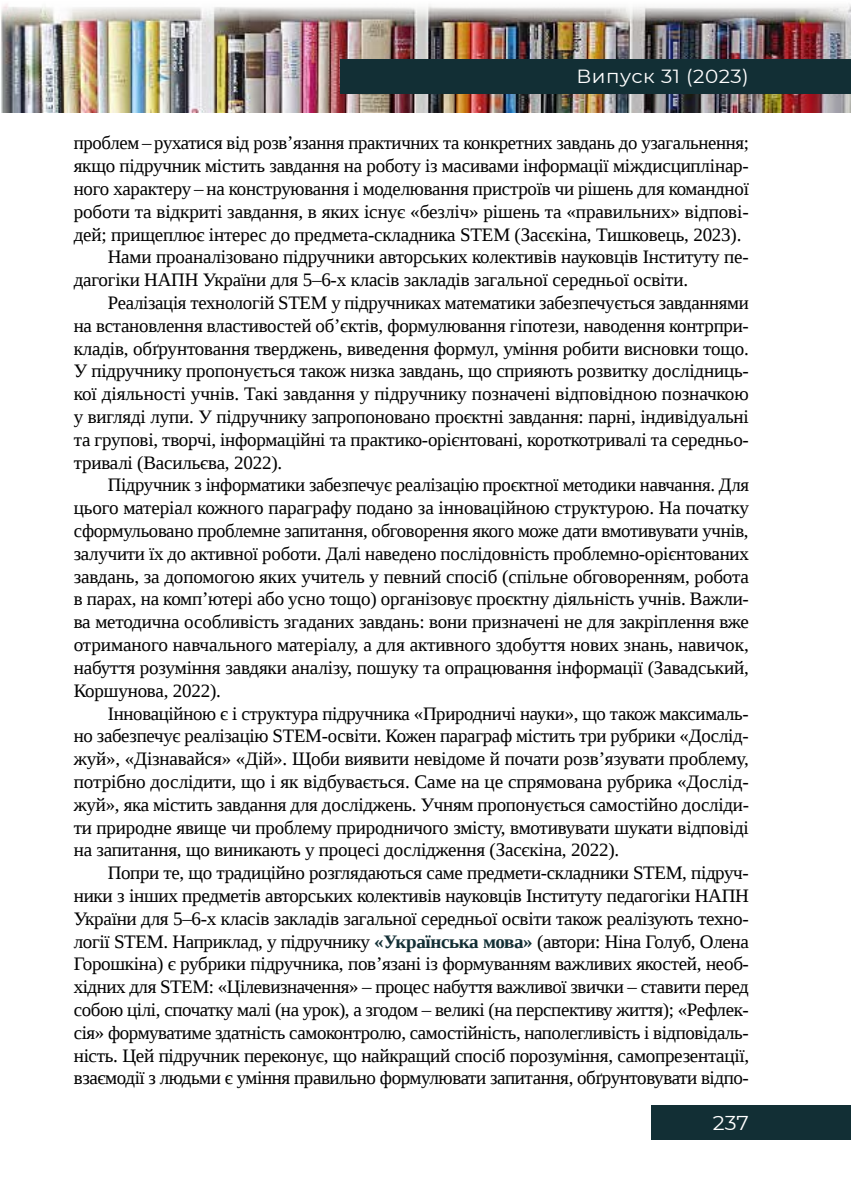
<style>
.page{position:relative;width:851px;height:1191px;background:#fff}
.page>*{position:absolute;margin:0;border:0;box-sizing:border-box;transform-origin:0 0}
.t1{font:20px "Montserrat";color:#fff;scale:1.05 1}
.t2{font:19px "Liberation Serif";letter-spacing:-.01em;color:#000}
.t3{font:19px "Montserrat";letter-spacing:.025em;color:#fff;scale:1.05 1}
.s1{font-weight:700;color:#122f35}
</style>
<div class="page">
<img style="left:1px;top:4px;width:849px;height:109px">
<div style="left:340px;top:60px;width:510px;height:34px;background:#122f35"></div>
<div style="left:651px;top:1106px;width:199px;height:34px;background:#122f35"></div>
<p class="t3" style="left:576px;top:63px;width:166px">Випуск 31 (2023)</p>
<p class="t2" style="left:74px;top:131px;width:676px">проблем – рухатися від розв’язання практичних та конкретних завдань до узагальнення;</p>
<p class="t2" style="left:74px;top:153px;width:676px">якщо підручник містить завдання на роботу із масивами інформації міждисциплінар-</p>
<p class="t2" style="left:74px;top:176px;width:676px">ного характеру – на конструювання і моделювання пристроїв чи рішень для командної</p>
<p class="t2" style="left:74px;top:199px;width:676px">роботи та відкриті завдання, в яких існує «безліч» рішень та «правильних» відпові-</p>
<p class="t2" style="left:74px;top:222px;width:669px">дей; прищеплює інтерес до предмета-складника STEM (Засєкіна, Тишковець, 2023).</p>
<p class="t2" style="left:108px;top:245px;width:642px">Нами проаналізовано підручники авторських колективів науковців Інституту пе-</p>
<p class="t2" style="left:74px;top:267px;width:615px">дагогіки НАПН України для 5–6-х класів закладів загальної середньої освіти.</p>
<p class="t2" style="left:108px;top:290px;width:642px">Реалізація технологій STEM у підручниках математики забезпечується завданнями</p>
<p class="t2" style="left:74px;top:313px;width:676px">на встановлення властивостей об’єктів, формулювання гіпотези, наводення контрпри-</p>
<p class="t2" style="left:74px;top:336px;width:676px">кладів, обґрунтовання тверджень, виведення формул, уміння робити висновки тощо.</p>
<p class="t2" style="left:74px;top:359px;width:676px">У підручнику пропонується також низка завдань, що сприяють розвитку дослідниць-</p>
<p class="t2" style="left:74px;top:381px;width:676px">кої діяльності учнів. Такі завдання у підручнику позначені відповідною позначкою</p>
<p class="t2" style="left:74px;top:404px;width:676px">у вигляді лупи. У підручнику запропоновано проєктні завдання: парні, індивідуальні</p>
<p class="t2" style="left:74px;top:427px;width:676px">та групові, творчі, інформаційні та практико-орієнтовані, короткотривалі та середньо-</p>
<p class="t2" style="left:74px;top:450px;width:210px">тривалі (Васильєва, 2022).</p>
<p class="t2" style="left:108px;top:473px;width:642px">Підручник з інформатики забезпечує реалізацію проєктної методики навчання. Для</p>
<p class="t2" style="left:74px;top:495px;width:676px">цього матеріал кожного параграфу подано за інноваційною структурою. На початку</p>
<p class="t2" style="left:74px;top:518px;width:676px">сформульовано проблемне запитання, обговорення якого може дати вмотивувати учнів,</p>
<p class="t2" style="left:74px;top:541px;width:676px">залучити їх до активної роботи. Далі наведено послідовність проблемно-орієнтованих</p>
<p class="t2" style="left:74px;top:564px;width:676px">завдань, за допомогою яких учитель у певний спосіб (спільне обговоренням, робота</p>
<p class="t2" style="left:74px;top:587px;width:676px">в парах, на комп’ютері або усно тощо) організовує проєктну діяльність учнів. Важли-</p>
<p class="t2" style="left:74px;top:609px;width:676px">ва методична особливість згаданих завдань: вони призначені не для закріплення вже</p>
<p class="t2" style="left:74px;top:632px;width:676px">отриманого навчального матеріалу, а для активного здобуття нових знань, навичок,</p>
<p class="t2" style="left:74px;top:655px;width:676px">набуття розуміння завдяки аналізу, пошуку та опрацювання інформації (Завадський,</p>
<p class="t2" style="left:74px;top:678px;width:149px">Коршунова, 2022).</p>
<p class="t2" style="left:108px;top:701px;width:642px">Інноваційною є і структура підручника «Природничі науки», що також максималь-</p>
<p class="t2" style="left:74px;top:723px;width:676px">но забезпечує реалізацію STEM‑освіти. Кожен параграф містить три рубрики «Дослід-</p>
<p class="t2" style="left:74px;top:746px;width:676px">жуй», «Дізнавайся» «Дій». Щоби виявити невідоме й почати розв’язувати проблему,</p>
<p class="t2" style="left:74px;top:769px;width:676px">потрібно дослідити, що і як відбувається. Саме на це спрямована рубрика «Дослід-</p>
<p class="t2" style="left:74px;top:792px;width:676px">жуй», яка містить завдання для досліджень. Учням пропонується самостійно досліди-</p>
<p class="t2" style="left:74px;top:815px;width:676px">ти природне явище чи проблему природничого змісту, вмотивувати шукати відповіді</p>
<p class="t2" style="left:74px;top:837px;width:547px">на запитання, що виникають у процесі дослідження (Засєкіна, 2022).</p>
<p class="t2" style="left:108px;top:860px;width:642px">Попри те, що традиційно розглядаються саме предмети-складники STEM, підруч-</p>
<p class="t2" style="left:74px;top:883px;width:676px">ники з інших предметів авторських колективів науковців Інституту педагогіки НАПН</p>
<p class="t2" style="left:74px;top:906px;width:676px">України для 5–6-х класів закладів загальної середньої освіти також реалізують техно-</p>
<p class="t2" style="left:74px;top:929px;width:676px">логії STEM. Наприклад, у підручнику <span class="s1">«Українська мова»</span> (автори: Ніна Голуб, Олена</p>
<p class="t2" style="left:74px;top:951px;width:676px">Горошкіна) є рубрики підручника, пов’язані із формуванням важливих якостей, необ-</p>
<p class="t2" style="left:74px;top:974px;width:676px">хідних для STEM: «Цілевизначення» – процес набуття важливої звички – ставити перед</p>
<p class="t2" style="left:74px;top:997px;width:676px">собою цілі, спочатку малі (на урок), а згодом – великі (на перспективу життя); «Рефлек-</p>
<p class="t2" style="left:74px;top:1020px;width:676px">сія» формуватиме здатність самоконтролю, самостійність, наполегливість і відповідаль-</p>
<p class="t2" style="left:74px;top:1043px;width:676px">ність. Цей підручник переконує, що найкращий спосіб порозуміння, самопрезентації,</p>
<p class="t2" style="left:74px;top:1065px;width:676px">взаємодії з людьми є уміння правильно формулювати запитання, обґрунтовувати відпо-</p>
<p class="t1" style="left:712px;top:1109px;width:36px">237</p>
</div>
